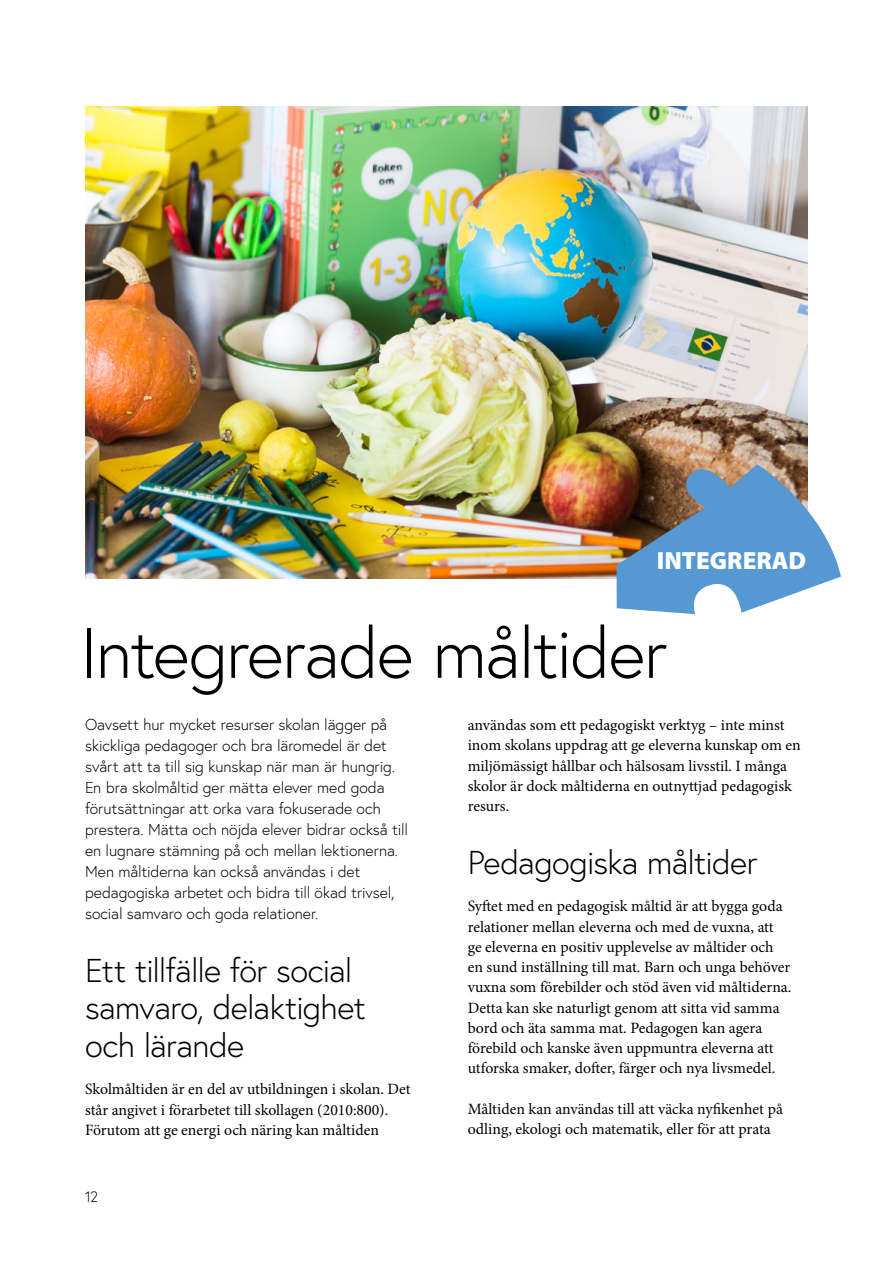
<style>
.page{position:relative;width:893px;height:1263px;background:#fff}
.page>*{position:absolute;margin:0;border:0;box-sizing:border-box;transform-origin:0 0}
.H1_inlaga{font:300 70.5px "Europa";letter-spacing:-.025em;color:#000}
.t1{font:300 33px/37.5px "Europa";letter-spacing:-.025em;color:#000}
.t2{font:900 24.9px "Myriad Pro";color:#fff}
.Brödtext{font:15.75px/20.2px "Minion Pro";letter-spacing:-.005em;color:#000}
.Ingress___faktaruta{font:300 15.75px/21px "Europa";letter-spacing:-.005em;color:#000}
.t3{font:300 15px "Europa";color:#000}
</style>
<div class="page">
<img style="left:85px;top:106px;width:723px;height:472px">
<svg style="left:617px;top:464px;width:224px;height:150px"></svg>
<p class="t2" style="left:657px;top:546px;width:151px">INTEGRERAD</p>
<h1 class="H1_inlaga" style="left:80px;top:609px;width:589px">Integrerade måltider</h1>
<p class="Ingress___faktaruta" style="left:85px;top:714px;width:324px">Oavsett hur mycket resurser skolan lägger på skickliga pedagoger och bra läromedel är det svårt att ta till sig kunskap när man är hungrig.<br>En bra skolmåltid ger mätta elever med goda förutsättningar att orka vara fokuserade och prestera. Mätta och nöjda elever bidrar också till en lugnare stämning på och mellan lektionerna.<br>Men måltiderna kan också användas i det pedagogiska arbetet och bidra till ökad trivsel, social samvaro och goda relationer.</p>
<h2 class="t1" style="left:85px;top:951px;width:282px">Ett tillfälle för social samvaro, delaktighet och lärande</h2>
<p class="Brödtext" style="left:85px;top:1079px;width:327px">Skolmåltiden är en del av utbildningen i skolan. Det står angivet i förarbetet till skollagen (2010:800).<br>Förutom att ge energi och näring kan måltiden</p>
<p class="Brödtext" style="left:468px;top:715px;width:335px">användas som ett pedagogiskt verktyg – inte minst inom skolans uppdrag att ge eleverna kunskap om en miljömässigt hållbar och hälsosam livsstil. I många skolor är dock måltiderna en outnyttjad pedagogisk resurs.</p>
<h2 class="t1" style="left:468px;top:843px;width:291px">Pedagogiska måltider</h2>
<p class="Brödtext" style="left:468px;top:896px;width:325px">Syftet med en pedagogisk måltid är att bygga goda relationer mellan eleverna och med de vuxna, att ge eleverna en positiv upplevelse av måltider och en sund inställning till mat. Barn och unga behöver vuxna som förebilder och stöd även vid måltiderna.<br>Detta kan ske naturligt genom att sitta vid samma bord och äta samma mat. Pedagogen kan agera förebild och kanske även uppmuntra eleverna att utforska smaker, dofter, färger och nya livsmedel.</p>
<p class="Brödtext" style="left:468px;top:1099px;width:317px">Måltiden kan användas till att väcka nyfikenhet på odling, ekologi och matematik, eller för att prata</p>
<p class="t3" style="left:85px;top:1188px;width:15px">12</p>
</div>
